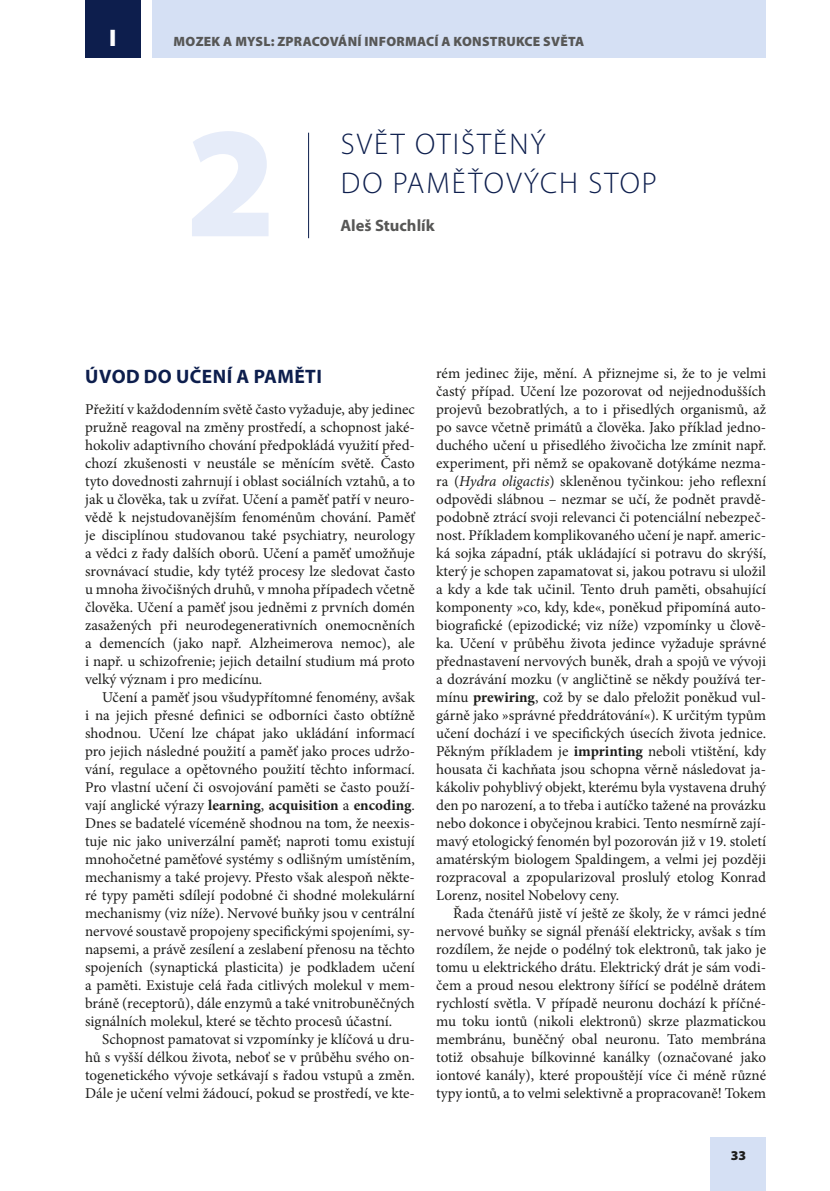
<style>
.page{position:relative;width:830px;height:1191px;background:#fff}
.page>*{position:absolute;margin:0;border:0;box-sizing:border-box;transform-origin:0 0}
.t1{font:900 159px "Myriad Pro";color:#e6ecf9}
.t2{font:300 30px/39px "Myriad Pro";letter-spacing:.07em;color:#0d1e4d}
.t3{font:900 24px "Myriad Pro";color:#fff}
.t4{font:700 19.5px "Myriad Pro";letter-spacing:.02em;color:#0d1e4d}
.t5{font:700 16.5px "Myriad Pro";letter-spacing:-.005em;color:#575756}
.t6{font:15px/18px "Minion Pro";color:#1d1d1b;text-align:justify}
.t7{font:900 13.5px "Myriad Pro";letter-spacing:.02em;color:#575756}
.t8{font:900 13.5px "Myriad Pro";color:#1d1d1b}
.s1{font-weight:700}
.s2{font-style:italic}
</style>
<div class="page">
<div style="left:85px;top:0;width:55px;height:57px;background:#0d1e4d"></div>
<div style="left:152px;top:0;width:613px;height:57px;background:#d5e0f4"></div>
<div style="left:710px;top:1137px;width:55px;height:54px;background:#d5e0f4"></div>
<hr style="left:308px;top:133px;width:1px;height:105px;background:#0d1e4d">
<h3 class="t3" style="left:109px;top:25px;width:6px">I</h3>
<p class="t7" style="left:173px;top:34px;width:412px">MOZEK A MYSL: ZPRACOVÁNÍ INFORMACÍ A KONSTRUKCE SVĚTA</p>
<h1 class="t1" style="left:185px;top:92px;width:93px">2</h1>
<h2 class="t2" style="left:340px;top:125px;width:317px">SVĚT OTIŠTĚNÝ<br>DO PAMĚŤOVÝCH STOP</h2>
<p class="t5" style="left:340px;top:214px;width:96px">ALEŠ STUCHLÍK</p>
<h3 class="t4" style="left:85px;top:364px;width:238px">ÚVOD DO UČENÍ A PAMĚTI</h3>
<p class="t6" style="left:85px;top:400px;width:331px">Přežití v každodenním světě často vyžaduje, aby jedinec pružně reagoval na změny prostředí, a schopnost jaké&shy;hokoliv adaptivního chování předpokládá využití před&shy;chozí zkušenosti v neustále se měnícím světě. Často tyto dovednosti zahrnují i oblast sociálních vztahů, a to jak u člověka, tak u zvířat. Učení a paměť patří v neuro&shy;vědě k nejstudovanějším fenoménům chování. Paměť je disciplínou studovanou také psychiatry, neurology a vědci z řady dalších oborů. Učení a paměť umožňuje srovnávací studie, kdy tytéž procesy lze sledovat často u mnoha živočišných druhů, v mnoha případech včetně člověka. Učení a paměť jsou jedněmi z prvních domén zasažených při neurodegenerativních onemocněních a demencích (jako např. Alzheimerova nemoc), ale i např. u schizofrenie; jejich detailní studium má proto velký význam i pro medicínu.</p>
<p class="t6" style="left:85px;top:688px;width:331px;text-indent:17px">Učení a paměť jsou všudypřítomné fenomény, avšak i na jejich přesné definici se odborníci často obtížně shodnou. Učení lze chápat jako ukládání informací pro jejich následné použití a paměť jako proces udržo&shy;vání, regulace a opětovného použití těchto informací.<br>Pro vlastní učení či osvojování paměti se často použí&shy;vají anglické výrazy <span class="s1">learning</span>, <span class="s1">acquisition</span> a <span class="s1">encoding</span>.<br>Dnes se badatelé víceméně shodnou na tom, že neexis&shy;tuje nic jako univerzální paměť; naproti tomu existují mnohočetné paměťové systémy s odlišným umístěním, mechanismy a také projevy. Přesto však alespoň někte&shy;ré typy paměti sdílejí podobné či shodné molekulární mechanismy (viz níže). Nervové buňky jsou v centrální nervové soustavě propojeny specifickými spojeními, sy&shy;napsemi, a právě zesílení a zeslabení přenosu na těchto spojeních (synaptická plasticita) je podkladem učení a paměti. Existuje celá řada citlivých molekul v mem&shy;bráně (receptorů), dále enzymů a také vnitrobuněčných signálních molekul, které se těchto procesů účastní.</p>
<p class="t6" style="left:85px;top:1030px;width:331px;text-indent:17px">Schopnost pamatovat si vzpomínky je klíčová u dru&shy;hů s vyšší délkou života, neboť se v průběhu svého on&shy;togenetického vývoje setkávají s řadou vstupů a změn.<br>Dále je učení velmi žádoucí, pokud se prostředí, ve kte-</p>
<p class="t6" style="left:436px;top:364px;width:331px">rém jedinec žije, mění. A přiznejme si, že to je velmi častý případ. Učení lze pozorovat od nejjednodušších projevů bezobratlých, a to i přisedlých organismů, až po savce včetně primátů a člověka. Jako příklad jedno&shy;duchého učení u přisedlého živočicha lze zmínit např. experiment, při němž se opakovaně dotýkáme nezma&shy;ra (<span class="s2">Hydra oligactis</span>) skleněnou tyčinkou: jeho reflexní odpovědi slábnou – nezmar se učí, že podnět pravdě&shy;podobně ztrácí svoji relevanci či potenciální nebezpeč&shy;nost. Příkladem komplikovaného učení je např. americ&shy;ká sojka západní, pták ukládající si potravu do skrýší, který je schopen zapamatovat si, jakou potravu si uložil a kdy a kde tak učinil. Tento druh paměti, obsahující komponenty »co, kdy, kde«, poněkud připomíná auto&shy;biografické (epizodické; viz níže) vzpomínky u člově&shy;ka. Učení v průběhu života jedince vyžaduje správné přednastavení nervových buněk, drah a spojů ve vývoji a dozrávání mozku (v angličtině se někdy používá ter&shy;mínu <span class="s1">prewiring</span>, což by se dalo přeložit poněkud vul&shy;gárně jako »správné předdrátování«). K určitým typům učení dochází i ve specifických úsecích života jednice.<br>Pěkným příkladem je <span class="s1">imprinting</span> neboli vtištění, kdy housata či kachňata jsou schopna věrně následovat ja&shy;kákoliv pohyblivý objekt, kterému byla vystavena druhý den po narození, a to třeba i autíčko tažené na provázku nebo dokonce i obyčejnou krabici. Tento nesmírně zají&shy;mavý etologický fenomén byl pozorován již v 19. století amatérským biologem Spaldingem, a velmi jej později rozpracoval a zpopularizoval proslulý etolog Konrad Lorenz, nositel Nobelovy ceny.</p>
<p class="t6" style="left:436px;top:904px;width:331px;text-indent:17px">Řada čtenářů jistě ví ještě ze školy, že v rámci jedné nervové buňky se signál přenáší elektricky, avšak s tím rozdílem, že nejde o podélný tok elektronů, tak jako je tomu u elektrického drátu. Elektrický drát je sám vodi&shy;čem a proud nesou elektrony šířící se podélně drátem rychlostí světla. V případě neuronu dochází k příčné&shy;mu toku iontů (nikoli elektronů) skrze plazmatickou membránu, buněčný obal neuronu. Tato membrána totiž obsahuje bílkovinné kanálky (označované jako iontové kanály), které propouštějí více či méně různé typy iontů, a to velmi selektivně a propracovaně! Tokem</p>
<p class="t8" style="left:730px;top:1147px;width:17px">33</p>
</div>
